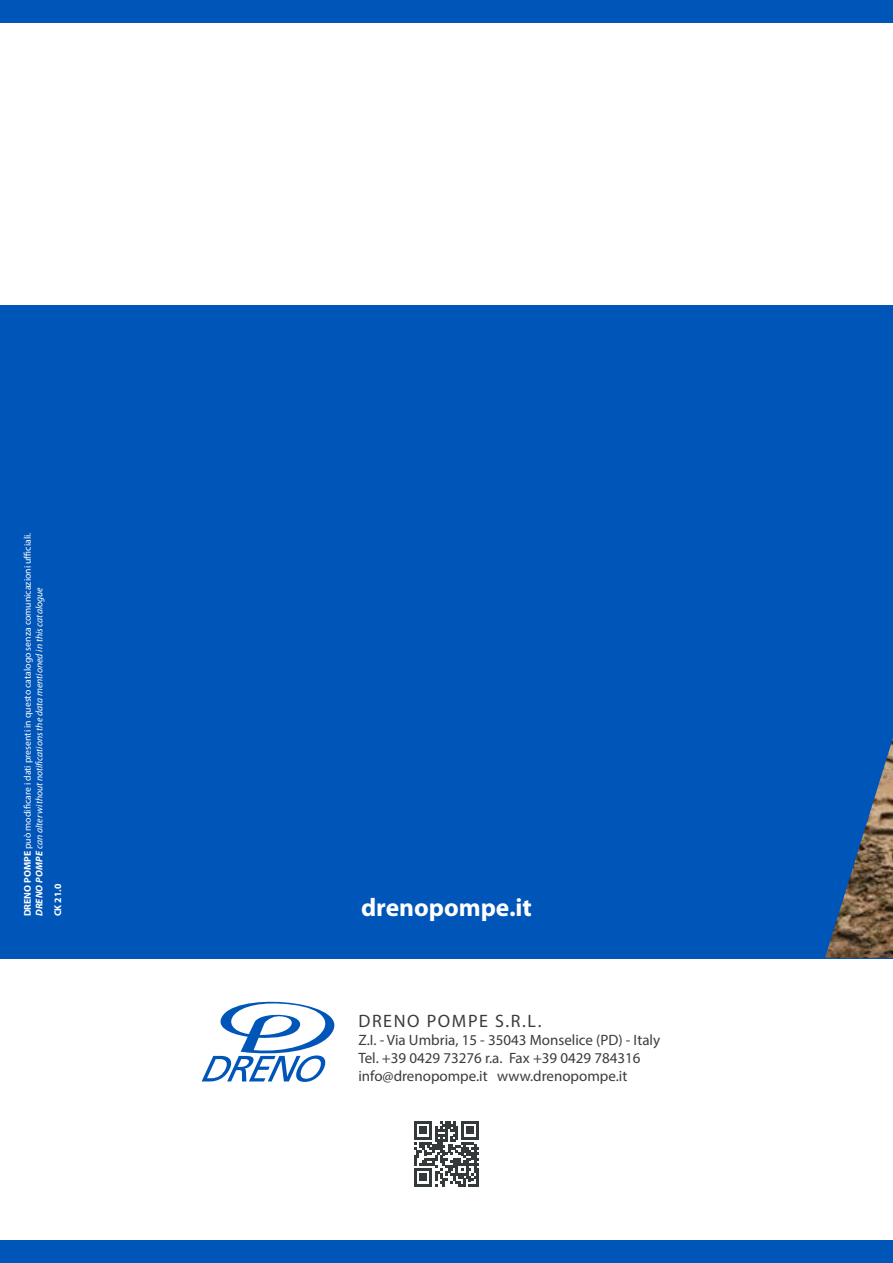
<style>
.page{position:relative;width:893px;height:1263px;background:#fff}
.page>*{position:absolute;margin:0;border:0;box-sizing:border-box;transform-origin:0 0}
.t1{font:700 25.5px "Myriad Pro";color:#fff}
.t2{font:18px "Myriad Pro";letter-spacing:.09em;color:#3c3c3b}
.t3{font:15px/18px "Myriad Pro";color:#3c3c3b}
.t4{font:9.75px "Myriad Pro";color:#fff}
.t5{font:italic 9.75px/18.5px "Myriad Pro";color:#fff}
.s1{font-weight:700}
.s2{font-weight:700;font-style:normal}
</style>
<div class="page">
<div style="left:0;top:305px;width:893px;height:653px;background:#0055b8"></div>
<div style="left:0;top:1241px;width:893px;height:22px;background:#0055b8"></div>
<div style="left:0;top:0;width:893px;height:22px;background:#0055b8"></div>
<svg style="left:414px;top:1121px;width:65px;height:65px"></svg>
<img style="left:825px;top:738px;width:68px;height:220px">
<svg style="left:202px;top:1001px;width:133px;height:81px"></svg>
<p class="t4" style="left:22px;top:916px;width:385px;rotate:-90deg"><span class="s1">DRENO POMPE</span> può modificare i dati presenti in questo catalogo senza comunicazioni ufficiali.</p>
<p class="t5" style="left:30px;top:916px;width:330px;rotate:-90deg"><span class="s1">DRENO POMPE</span> can alter without notifications the data mentioned in this catalogue<br><span class="s2">CK 21.0</span></p>
<h1 class="t1" style="left:361px;top:893px;width:172px">drenopompe.it</h1>
<p class="t2" style="left:358px;top:1009px;width:185px">DRENO POMPE S.R.L.</p>
<p class="t3" style="left:358px;top:1030px;width:303px">Z.I. - Via Umbria, 15 - 35043 Monselice (PD) - Italy<br>Tel. +39 0429 73276 r.a. Fax +39 0429 784316 info@drenopompe.it www.drenopompe.it</p>
</div>
